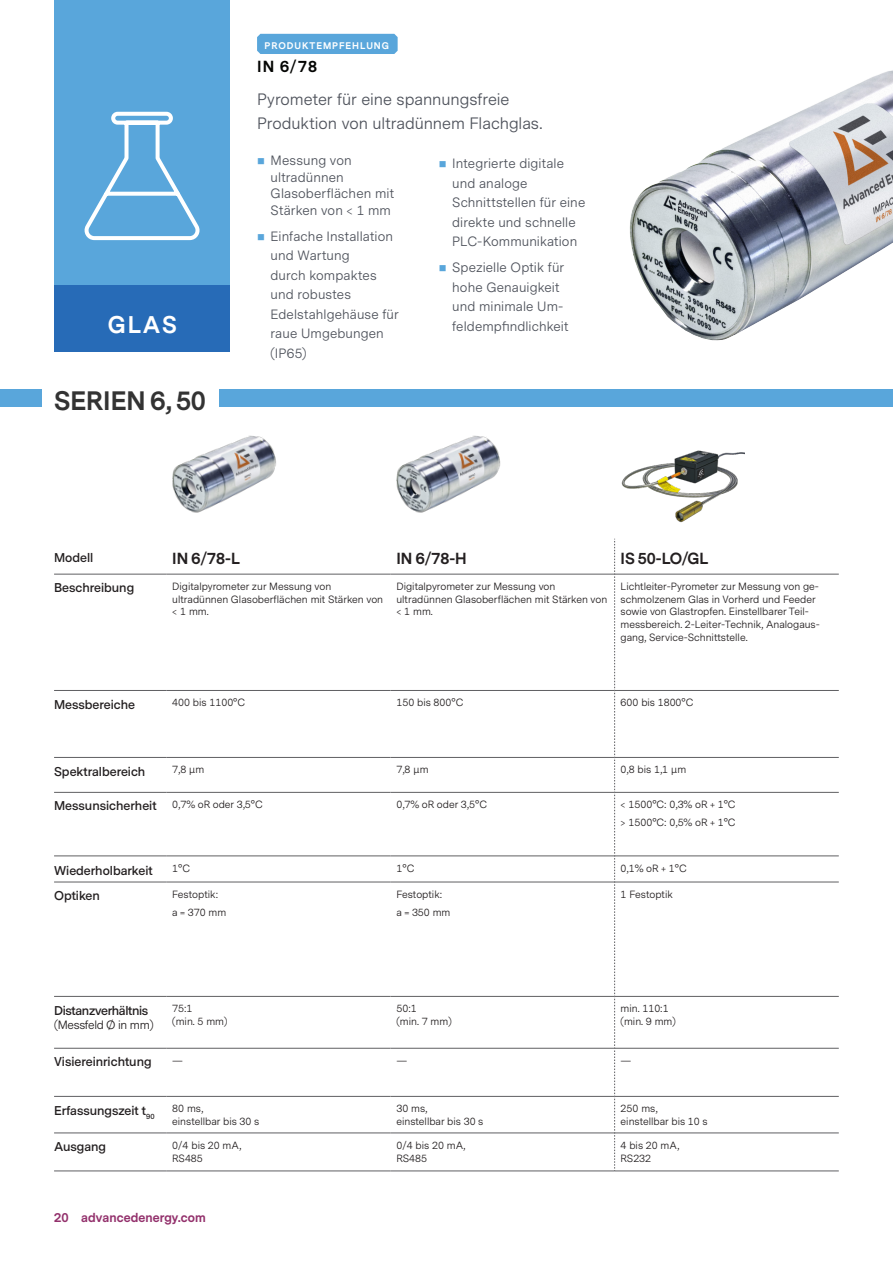
<style>
.page{position:relative;width:893px;height:1263px;background:#fff}
.page>*{position:absolute;margin:0;border:0;box-sizing:border-box;transform-origin:0 0}
.Image_Caption{font:700 24.9px "Messina Sans";color:#333}
.H2___Centre{font:700 22.5px "Messina Sans";color:#fff}
.BC___Table{font:16.5px/24px "Messina Sans";color:#4f535c}
.Table_Body{font:700 15px "Messina Sans";color:#231f20}
.BC___Centre{font:700 15px "Messina Sans";color:#040503}
.Bullets_small_orange{font:13.5px/19.5px "Messina Sans";letter-spacing:.01em;color:#4f535c}
.Table_Head_Black{font:600 12.75px "Messina Sans";color:#231f20}
.Table_Head_Black-2{font:600 12.75px "Messina Sans";letter-spacing:-.025em;color:#231f20}
.t1{font:700 12px "Messina Sans";letter-spacing:.01em;color:#93316c}
.Table_Head_Black-3{font:12px "Messina Sans";letter-spacing:-.025em;color:#231f20}
.Table_Body-2{font:10.5px/12.6px "Messina Sans";color:#231f20}
.Image_Caption-2{font:700 9px "Messina Sans";letter-spacing:.11em;color:#fff}
.s1{color:#59a6db}
.s2{font-size:25.05px}
</style>
<div class="page">
<div style="left:219px;top:389px;width:674px;height:18px;background:#59a6db"></div>
<div style="left:54px;top:0;width:176px;height:352px;background:#59a6db"></div>
<div style="left:54px;top:285px;width:176px;height:67px;background:#276bb7"></div>
<svg style="left:54px;top:541px;width:785px;height:630px"></svg>
<hr style="left:54px;top:574px;width:112px;height:1px;background:#5f5f62">
<hr style="left:166px;top:574px;width:224px;height:1px;background:#5f5f62">
<hr style="left:390px;top:574px;width:224px;height:1px;background:#5f5f62">
<hr style="left:615px;top:574px;width:224px;height:1px;background:#5f5f62">
<hr style="left:54px;top:757px;width:112px;height:1px;background:#5f5f62">
<hr style="left:166px;top:757px;width:224px;height:1px;background:#5f5f62">
<hr style="left:390px;top:757px;width:224px;height:1px;background:#5f5f62">
<hr style="left:615px;top:757px;width:224px;height:1px;background:#5f5f62">
<hr style="left:54px;top:792px;width:112px;height:1px;background:#5f5f62">
<hr style="left:166px;top:792px;width:224px;height:1px;background:#5f5f62">
<hr style="left:390px;top:792px;width:224px;height:1px;background:#5f5f62">
<hr style="left:615px;top:792px;width:224px;height:1px;background:#5f5f62">
<hr style="left:54px;top:856px;width:112px;height:1px;background:#5f5f62">
<hr style="left:166px;top:856px;width:224px;height:1px;background:#5f5f62">
<hr style="left:390px;top:856px;width:224px;height:1px;background:#5f5f62">
<hr style="left:615px;top:856px;width:224px;height:1px;background:#5f5f62">
<hr style="left:54px;top:882px;width:112px;height:1px;background:#5f5f62">
<hr style="left:166px;top:882px;width:224px;height:1px;background:#5f5f62">
<hr style="left:390px;top:882px;width:224px;height:1px;background:#5f5f62">
<hr style="left:615px;top:882px;width:224px;height:1px;background:#5f5f62">
<hr style="left:54px;top:996px;width:112px;height:1px;background:#5f5f62">
<hr style="left:166px;top:996px;width:224px;height:1px;background:#5f5f62">
<hr style="left:390px;top:996px;width:224px;height:1px;background:#5f5f62">
<hr style="left:615px;top:996px;width:224px;height:1px;background:#5f5f62">
<hr style="left:54px;top:1048px;width:112px;height:1px;background:#5f5f62">
<hr style="left:166px;top:1048px;width:224px;height:1px;background:#5f5f62">
<hr style="left:390px;top:1048px;width:224px;height:1px;background:#5f5f62">
<hr style="left:615px;top:1048px;width:224px;height:1px;background:#5f5f62">
<hr style="left:54px;top:1096px;width:112px;height:1px;background:#5f5f62">
<hr style="left:166px;top:1096px;width:224px;height:1px;background:#5f5f62">
<hr style="left:390px;top:1096px;width:224px;height:1px;background:#5f5f62">
<hr style="left:615px;top:1096px;width:224px;height:1px;background:#5f5f62">
<hr style="left:54px;top:1133px;width:112px;height:1px;background:#5f5f62">
<hr style="left:166px;top:1133px;width:224px;height:1px;background:#5f5f62">
<hr style="left:390px;top:1133px;width:224px;height:1px;background:#5f5f62">
<hr style="left:615px;top:1133px;width:224px;height:1px;background:#5f5f62">
<hr style="left:166px;top:1171px;width:224px;height:1px;background:#5f5f62">
<hr style="left:390px;top:1171px;width:225px;height:1px;background:#5f5f62">
<hr style="left:615px;top:1171px;width:224px;height:1px;background:#5f5f62">
<hr style="left:54px;top:690px;width:112px;height:1px;background:#5f5f62">
<hr style="left:166px;top:690px;width:224px;height:1px;background:#5f5f62">
<hr style="left:390px;top:690px;width:224px;height:1px;background:#5f5f62">
<hr style="left:615px;top:690px;width:224px;height:1px;background:#5f5f62">
<hr style="left:54px;top:1171px;width:112px;height:1px;background:#5f5f62">
<svg style="left:614px;top:539px;width:1px;height:632px"></svg>
<img style="left:172px;top:435px;width:104px;height:78px">
<img style="left:396px;top:435px;width:105px;height:78px">
<img style="left:621px;top:450px;width:123px;height:73px">
<div style="left:0;top:389px;width:41px;height:18px;background:#59a6db"></div>
<img style="left:630px;top:70px;width:263px;height:271px">
<svg style="left:84px;top:111px;width:116px;height:130px"></svg>
<div style="left:257px;top:34px;width:141px;height:20px;background:#59a6db"></div>
<p class="Image_Caption-2" style="left:265px;top:39px;width:126px">PRODUKTEMPFEHLUNG</p>
<p class="BC___Centre" style="left:257px;top:56px;width:61px">IN 6/78</p>
<p class="BC___Table" style="left:257px;top:88px;width:287px">Pyrometer für eine spannungsfreie<br>Produktion von ultradünnem Flachglas.</p>
<p class="Bullets_small_orange" style="left:271px;top:153px;width:125px;line-height:16.5px;text-indent:-14px"><span class="s1">■</span> Messung von ultradünnen<br>Glasoberflächen mit<br>Stärken von &lt; 1 mm</p>
<p class="Bullets_small_orange" style="left:271px;top:227px;width:130px;text-indent:-14px"><span class="s1">■</span> Einfache Installation und Wartung<br>durch kompaktes und robustes<br>Edelstahlgehäuse für raue Umgebungen (IP65)</p>
<p class="Bullets_small_orange" style="left:452px;top:154px;width:135px;text-indent:-14px"><span class="s1">■</span> Integrierte digitale und analoge<br>Schnittstellen für eine direkte und schnelle<br>PLC-Kommunikation</p>
<p class="Bullets_small_orange" style="left:452px;top:258px;width:113px;text-indent:-14px"><span class="s1">■</span> Spezielle Optik für hohe Genauigkeit und minimale Um-</p>
<p class="H2___Centre" style="left:108px;top:309px;width:70px">GLAS</p>
<p class="Bullets_small_orange" style="left:452px;top:317px;width:118px">feldempfindlichkeit</p>
<p class="Image_Caption" style="left:54px;top:383px;width:153px">SERIEN <span class="s2">6, 50</span></p>
<p class="Table_Head_Black" style="left:54px;top:550px;width:41px">Modell</p>
<p class="Table_Body" style="left:172px;top:548px;width:69px">IN 6/78-L</p>
<p class="Table_Body" style="left:396px;top:548px;width:72px">IN 6/78-H</p>
<p class="Table_Body" style="left:621px;top:548px;width:89px">IS 50-LO/GL</p>
<p class="Table_Head_Black" style="left:54px;top:580px;width:82px">Beschreibung</p>
<p class="Table_Body-2" style="left:172px;top:580px;width:212px">Digitalpyrometer zur Messung von ultradünnen Glasoberflächen mit Stärken von &lt; 1 mm.</p>
<p class="Table_Body-2" style="left:396px;top:580px;width:212px">Digitalpyrometer zur Messung von ultradünnen Glasoberflächen mit Stärken von &lt; 1 mm.</p>
<p class="Table_Body-2" style="left:621px;top:580px;width:201px">Lichtleiter-Pyrometer zur Messung von ge&shy;schmolzenem Glas in Vorherd und Feeder sowie von Glastropfen. Einstellbarer Teil&shy;messbereich. 2-Leiter-Technik, Analogaus&shy;gang, Service-Schnittstelle.</p>
<p class="Table_Head_Black" style="left:54px;top:696px;width:83px">Messbereiche</p>
<p class="Table_Body-2" style="left:172px;top:697px;width:74px">400 bis 1100°C</p>
<p class="Table_Body-2" style="left:396px;top:697px;width:68px">150 bis 800°C</p>
<p class="Table_Body-2" style="left:621px;top:697px;width:74px">600 bis 1800°C</p>
<p class="Table_Head_Black" style="left:54px;top:763px;width:93px">Spektralbereich</p>
<p class="Table_Body-2" style="left:172px;top:764px;width:34px">7,8 µm</p>
<p class="Table_Body-2" style="left:396px;top:764px;width:34px">7,8 µm</p>
<p class="Table_Body-2" style="left:621px;top:764px;width:67px">0,8 bis 1,1 μm</p>
<p class="Table_Head_Black" style="left:54px;top:798px;width:104px">Messunsicherheit</p>
<p class="Table_Body-2" style="left:172px;top:799px;width:92px">0,7% oR oder 3,5°C</p>
<p class="Table_Body-2" style="left:396px;top:799px;width:92px">0,7% oR oder 3,5°C</p>
<p class="Table_Body-2" style="left:621px;top:799px;width:116px">&lt; 1500°C: 0,3% oR + 1°C</p>
<p class="Table_Body-2" style="left:621px;top:817px;width:116px">&gt; 1500°C: 0,5% oR + 1°C</p>
<p class="Table_Head_Black" style="left:54px;top:863px;width:100px">Wiederholbarkeit</p>
<p class="Table_Body-2" style="left:172px;top:862px;width:19px">1°C</p>
<p class="Table_Body-2" style="left:396px;top:862px;width:19px">1°C</p>
<p class="Table_Body-2" style="left:621px;top:862px;width:68px">0,1% oR + 1°C</p>
<p class="Table_Head_Black" style="left:54px;top:888px;width:47px">Optiken</p>
<p class="Table_Body-2" style="left:172px;top:888px;width:47px">Festoptik:</p>
<p class="Table_Body-2" style="left:172px;top:906px;width:55px">a = 370 mm</p>
<p class="Table_Body-2" style="left:396px;top:888px;width:47px">Festoptik:</p>
<p class="Table_Body-2" style="left:396px;top:906px;width:55px">a = 350 mm</p>
<p class="Table_Body-2" style="left:621px;top:888px;width:54px">1 Festoptik</p>
<p class="Table_Head_Black-2" style="left:54px;top:1002px;width:96px">Distanzverhältnis</p>
<p class="Table_Head_Black-3" style="left:54px;top:1017px;width:101px">(Messfeld Ø in mm)</p>
<p class="Table_Body-2" style="left:172px;top:1003px;width:57px">75:1<br>(min. 5 mm)</p>
<p class="Table_Body-2" style="left:396px;top:1003px;width:57px">50:1<br>(min. 7 mm)</p>
<p class="Table_Body-2" style="left:621px;top:1003px;width:57px">min. 110:1 (min. 9 mm)</p>
<p class="Table_Head_Black" style="left:54px;top:1054px;width:99px">Visiereinrichtung</p>
<p class="Table_Body-2" style="left:172px;top:1055px;width:12px">—</p>
<p class="Table_Body-2" style="left:396px;top:1055px;width:12px">—</p>
<p class="Table_Body-2" style="left:621px;top:1055px;width:12px">—</p>
<p class="Table_Head_Black" style="left:54px;top:1102px;width:102px">Erfassungszeit t<sub>90</sub></p>
<p class="Table_Body-2" style="left:172px;top:1103px;width:89px">80 ms,<br>einstellbar bis 30 s</p>
<p class="Table_Body-2" style="left:396px;top:1103px;width:89px">30 ms,<br>einstellbar bis 30 s</p>
<p class="Table_Body-2" style="left:621px;top:1103px;width:89px">250 ms, einstellbar bis 10 s</p>
<p class="Table_Head_Black" style="left:54px;top:1139px;width:54px">Ausgang</p>
<p class="Table_Body-2" style="left:172px;top:1139px;width:70px">0/4 bis 20 mA,<br>RS485</p>
<p class="Table_Body-2" style="left:396px;top:1139px;width:70px">0/4 bis 20 mA,<br>RS485</p>
<p class="Table_Body-2" style="left:621px;top:1139px;width:60px">4 bis 20 mA,<br>RS232</p>
<p class="t1" style="left:54px;top:1209px;width:153px">20 advancedenergy.com</p>
</div>
